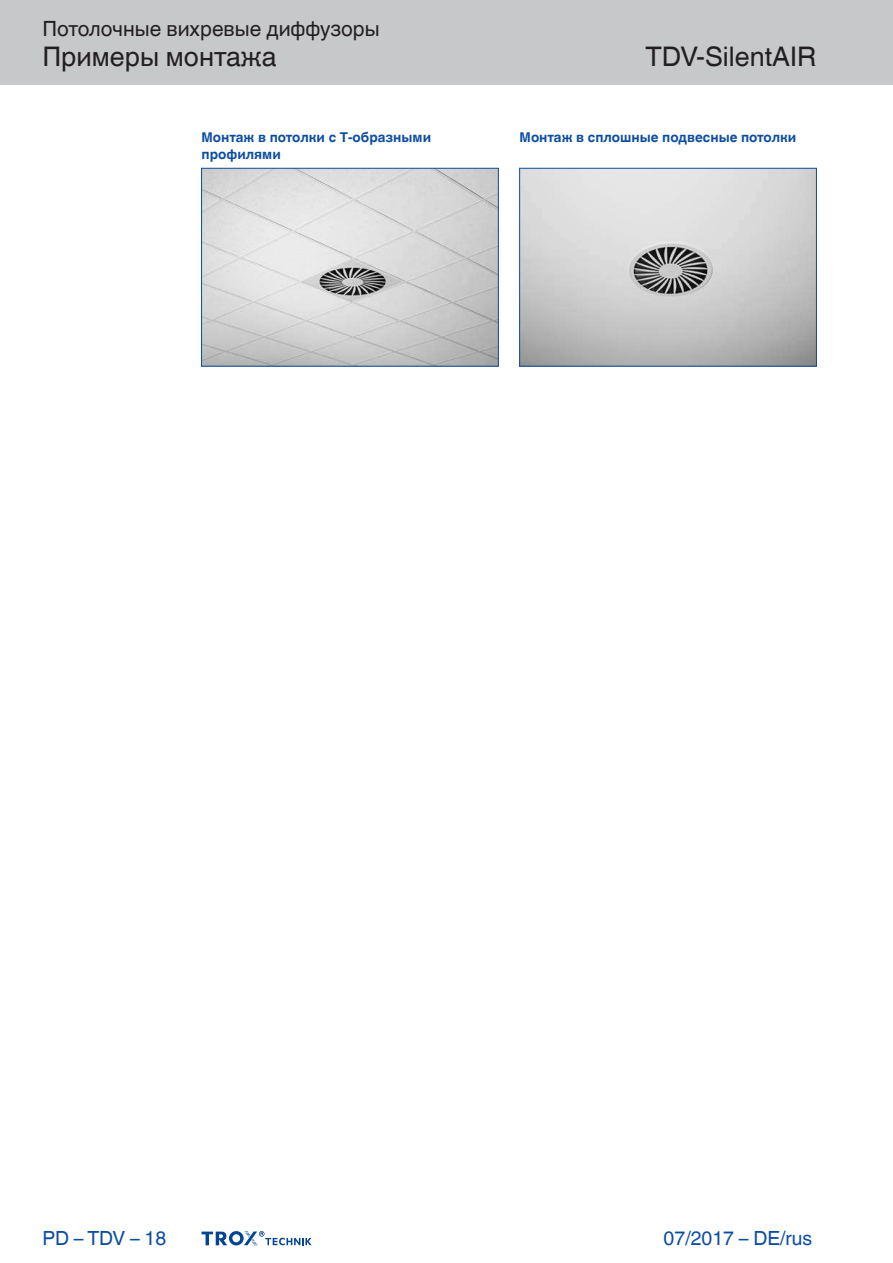
<style>
.page{position:relative;width:893px;height:1263px;background:#fff}
.page>*{position:absolute;margin:0;border:0;box-sizing:border-box;transform-origin:0 0}
.t1{font:27px "TROX Helvetica";color:#231f20}
.t2{font:21px "TROX Helvetica";color:#231f20}
.t3{font:19.5px "TROX Helvetica";color:#0d4da1}
.t4{font:700 13.5px/16.2px "TROX Helvetica";color:#0d4da1}
</style>
<div class="page">
<div style="left:0;top:0;width:893px;height:85px;background:#c7c8ca"></div>
<svg style="left:202px;top:1231px;width:110px;height:15px"></svg>
<img style="left:202px;top:169px;width:296px;height:197px">
<img style="left:520px;top:169px;width:296px;height:197px">
<hr style="left:201px;top:168px;width:1px;height:199px;background:#0d4da1">
<hr style="left:498px;top:168px;width:1px;height:199px;background:#0d4da1">
<hr style="left:201px;top:168px;width:297px;height:1px;background:#0d4da1">
<hr style="left:201px;top:366px;width:297px;height:1px;background:#0d4da1">
<hr style="left:519px;top:168px;width:1px;height:199px;background:#0d4da1">
<hr style="left:816px;top:168px;width:1px;height:199px;background:#0d4da1">
<hr style="left:519px;top:168px;width:297px;height:1px;background:#0d4da1">
<hr style="left:519px;top:366px;width:297px;height:1px;background:#0d4da1">
<h2 class="t2" style="left:43px;top:17px;width:339px">Потолочные вихревые диффузоры</h2>
<h1 class="t1" style="left:43px;top:41px;width:236px">Примеры монтажа</h1>
<h1 class="t1" style="left:646px;top:41px;width:172px">TDV-SilentAIR</h1>
<p class="t4" style="left:202px;top:130px;width:231px">Монтаж в потолки с Т-образными профилями</p>
<p class="t4" style="left:520px;top:130px;width:278px">Монтаж в сплошные подвесные потолки</p>
<h3 class="t3" style="left:43px;top:1227px;width:125px">PD – TDV – 18</h3>
<h3 class="t3" style="left:664px;top:1227px;width:150px">07/2017 – DE/rus</h3>
</div>
